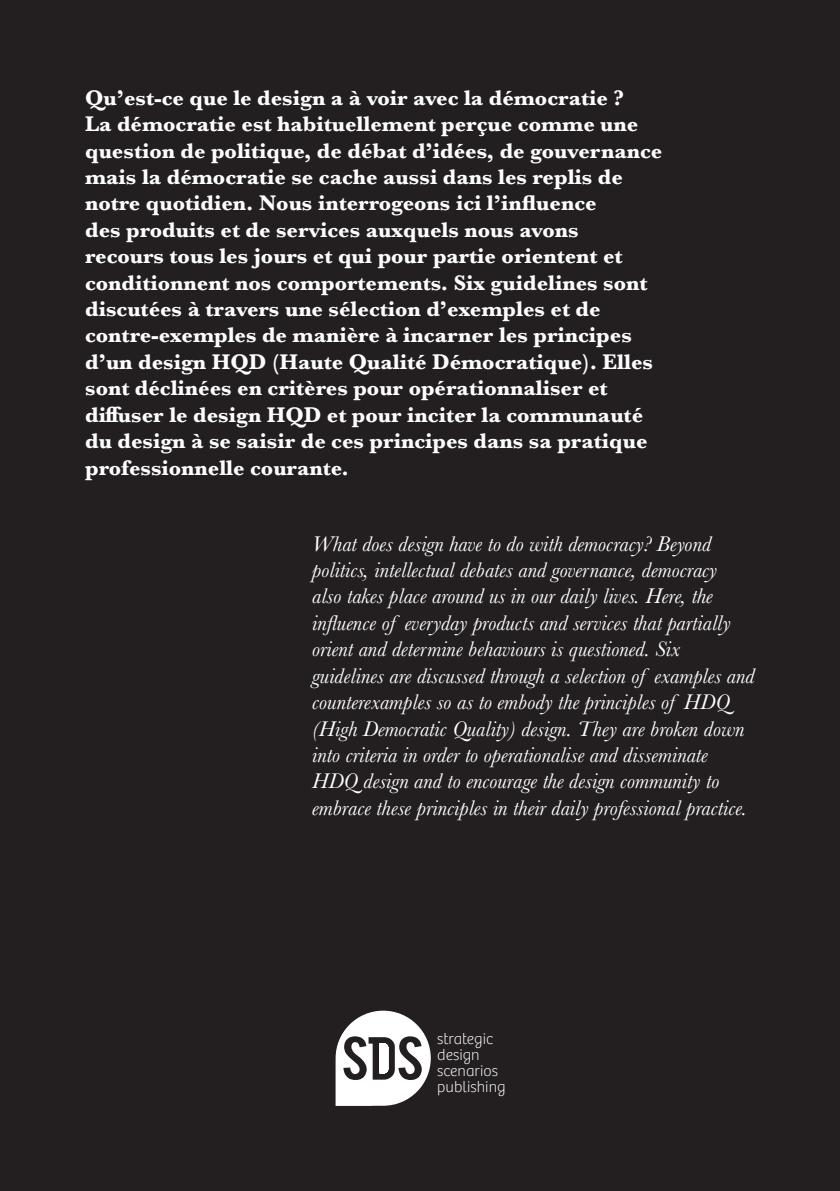
<style>
.page{position:relative;width:840px;height:1191px;background:#fff}
.page>*{position:absolute;margin:0;border:0;box-sizing:border-box;transform-origin:0 0}
.t1{font:700 22px/26.4px "Baskerville";color:#fff}
.t2{font:italic 22px/26.4px "Baskerville";color:#fff}
.t3{font:100 15.8px/16.2px "Bree";color:#fff}
</style>
<div class="page">
<div style="left:0;top:0;width:839px;height:1191px;background:#231f20"></div>
<svg style="left:335px;top:1010px;width:95px;height:96px"></svg>
<p class="t1" style="left:85px;top:85px;width:578px">Qu’est-ce que le design a à voir avec la démocratie ?<br>La démocratie est habituellement perçue comme une question de politique, de débat d’idées, de gouvernance mais la démocratie se cache aussi dans les replis de notre quotidien. Nous interrogeons ici l’influence<br>des produits et de services auxquels nous avons recours tous les jours et qui pour partie orientent et conditionnent nos comportements. Six guidelines sont discutées à travers une sélection d’exemples et de contre-exemples de manière à incarner les principes d’un design HQD (Haute Qualité Démocratique). Elles sont déclinées en critères pour opérationnaliser et diffuser le design HQD et pour inciter la communauté du design à se saisir de ces principes dans sa pratique professionnelle courante.</p>
<p class="t2" style="left:312px;top:530px;width:444px">What does design have to do with democracy? Beyond politics, intellectual debates and governance, democracy<br>also takes place around us in our daily lives. Here, the influence of everyday products and services that partially orient and determine behaviours is questioned. Six guidelines are discussed through a selection of examples and counterexamples so as to embody the principles of HDQ (High Democratic Quality) design. They are broken down into criteria in order to operationalise and disseminate HDQ design and to encourage the design community to embrace these principles in their daily professional practice.</p>
<p class="t3" style="left:437px;top:1029px;width:70px">strategic design scenarios publishing</p>
</div>
